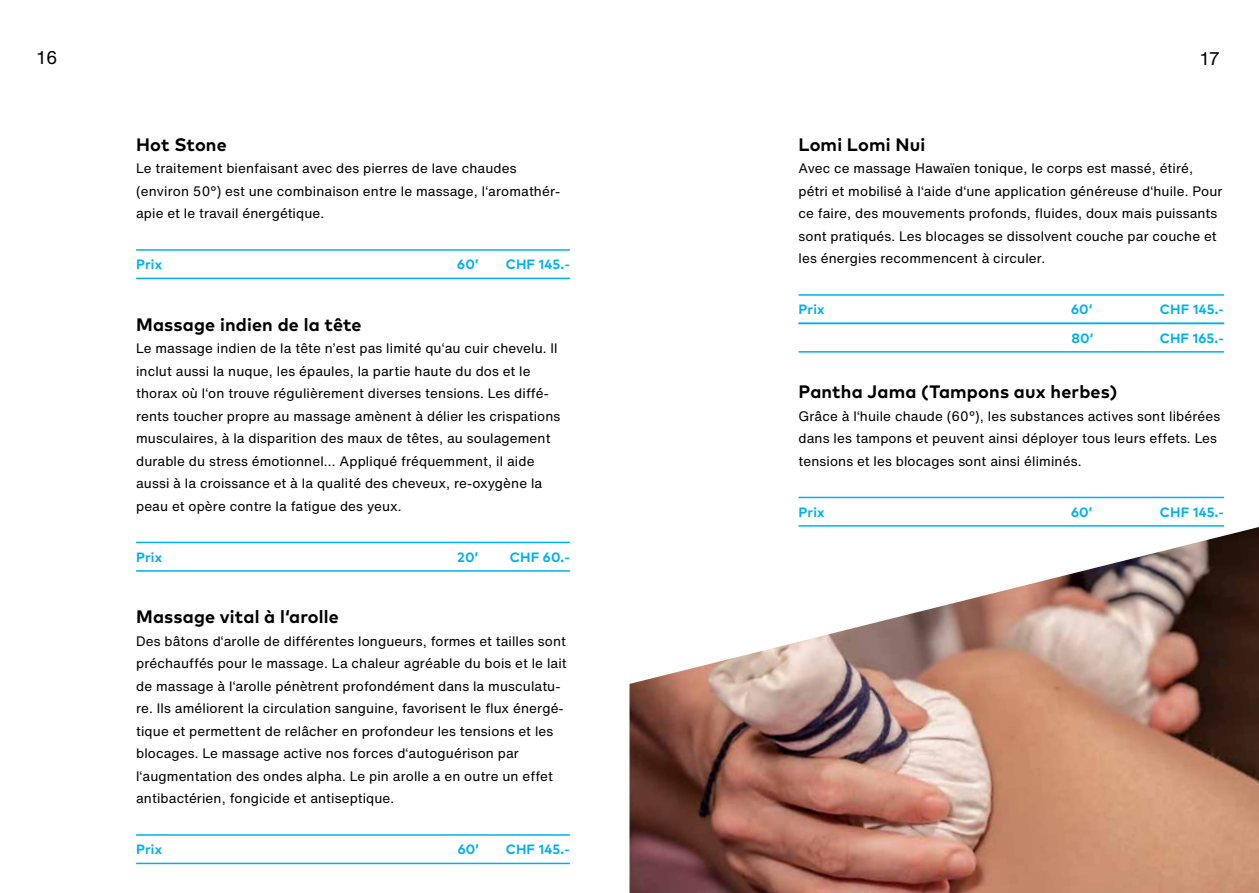
<style>
.page{position:relative;width:1259px;height:893px;background:#fff}
.page>*{position:absolute;margin:0;border:0;box-sizing:border-box;transform-origin:0 0}
.Titel{font:700 18px "Mark Pro";letter-spacing:.01em;color:#000}
.t1{font:18px "Helvetica Now Text";color:#000}
.Fliesstext{font:13.5px/22.5px "Helvetica Now Text";letter-spacing:.01em;color:#000}
.Preise{font:700 13.5px "Mark Pro";letter-spacing:.01em;color:#00b1eb}
</style>
<div class="page">
<hr style="left:136px;top:249px;width:434px;height:2px;background:#00b1eb">
<hr style="left:136px;top:278px;width:434px;height:1px;background:#00b1eb">
<hr style="left:136px;top:542px;width:434px;height:1px;background:#00b1eb">
<hr style="left:136px;top:570px;width:434px;height:2px;background:#00b1eb">
<hr style="left:136px;top:834px;width:434px;height:2px;background:#00b1eb">
<hr style="left:136px;top:863px;width:434px;height:1px;background:#00b1eb">
<hr style="left:798px;top:294px;width:426px;height:2px;background:#00b1eb">
<hr style="left:798px;top:323px;width:426px;height:1px;background:#00b1eb">
<hr style="left:798px;top:351px;width:426px;height:2px;background:#00b1eb">
<hr style="left:798px;top:497px;width:426px;height:1px;background:#00b1eb">
<hr style="left:798px;top:525px;width:426px;height:2px;background:#00b1eb">
<img style="left:629px;top:527px;width:630px;height:366px">
<h1 class="t1" style="left:37px;top:44px;width:22px">16</h1>
<h1 class="t1" style="left:1200px;top:45px;width:21px">17</h1>
<p class="Titel" style="left:136px;top:131px;width:92px">Hot Stone</p>
<p class="Fliesstext" style="left:136px;top:157px;width:426px">Le traitement bienfaisant avec des pierres de lave chaudes (environ 50°) est une combinaison entre le massage, l‘aromathér&shy;apie et le travail énergétique.</p>
<p class="Preise" style="left:136px;top:254px;width:28px">Prix</p>
<p class="Preise" style="left:457px;top:254px;width:23px">60’</p>
<p class="Preise" style="left:506px;top:254px;width:66px">CHF 145.-</p>
<p class="Titel" style="left:136px;top:311px;width:227px">Massage indien de la tête</p>
<p class="Fliesstext" style="left:136px;top:337px;width:426px">Le massage indien de la tête n’est pas limité qu‘au cuir chevelu. Il inclut aussi la nuque, les épaules, la partie haute du dos et le thorax où l‘on trouve régulièrement diverses tensions. Les diffé&shy;rents toucher propre au massage amènent à délier les crispations musculaires, à la disparition des maux de têtes, au soulagement durable du stress émotionnel... Appliqué fréquemment, il aide aussi à la croissance et à la qualité des cheveux, re-oxygène la peau et opère contre la fatigue des yeux.</p>
<p class="Preise" style="left:136px;top:547px;width:28px">Prix</p>
<p class="Preise" style="left:457px;top:547px;width:23px">20’</p>
<p class="Preise" style="left:510px;top:547px;width:62px">CHF 60.-</p>
<p class="Titel" style="left:136px;top:603px;width:204px">Massage vital à l‘arolle</p>
<p class="Fliesstext" style="left:136px;top:630px;width:432px">Des bâtons d‘arolle de différentes longueurs, formes et tailles sont préchauffés pour le massage. La chaleur agréable du bois et le lait de massage à l‘arolle pénètrent profondément dans la musculatu&shy;re. Ils améliorent la circulation sanguine, favorisent le flux énergé&shy;tique et permettent de relâcher en profondeur les tensions et les blocages. Le massage active nos forces d‘autoguérison par l‘augmentation des ondes alpha. Le pin arolle a en outre un effet antibactérien, fongicide et antiseptique.</p>
<p class="Preise" style="left:136px;top:839px;width:28px">Prix</p>
<p class="Preise" style="left:458px;top:839px;width:23px">60’</p>
<p class="Preise" style="left:506px;top:839px;width:66px">CHF 145.-</p>
<p class="Titel" style="left:798px;top:131px;width:128px">Lomi Lomi Nui</p>
<p class="Fliesstext" style="left:798px;top:157px;width:425px">Avec ce massage Hawaïen tonique, le corps est massé, étiré, pétri et mobilisé à l‘aide d‘une application généreuse d‘huile. Pour ce faire, des mouvements profonds, fluides, doux mais puissants sont pratiqués. Les blocages se dissolvent couche par couche et les énergies recommencent à circuler.</p>
<p class="Preise" style="left:798px;top:299px;width:28px">Prix</p>
<p class="Preise" style="left:1071px;top:299px;width:23px">60‘</p>
<p class="Preise" style="left:1159px;top:299px;width:66px">CHF 145.-</p>
<p class="Preise" style="left:1071px;top:328px;width:23px">80‘</p>
<p class="Preise" style="left:1159px;top:328px;width:66px">CHF 165.-</p>
<p class="Titel" style="left:798px;top:378px;width:320px">Pantha Jama (Tampons aux herbes)</p>
<p class="Fliesstext" style="left:798px;top:405px;width:423px">Grâce à l‘huile chaude (60°), les substances actives sont libérées dans les tampons et peuvent ainsi déployer tous leurs effets. Les tensions et les blocages sont ainsi éliminés.</p>
<p class="Preise" style="left:798px;top:502px;width:28px">Prix</p>
<p class="Preise" style="left:1071px;top:502px;width:23px">60’</p>
<p class="Preise" style="left:1159px;top:502px;width:66px">CHF 145.-</p>
</div>
